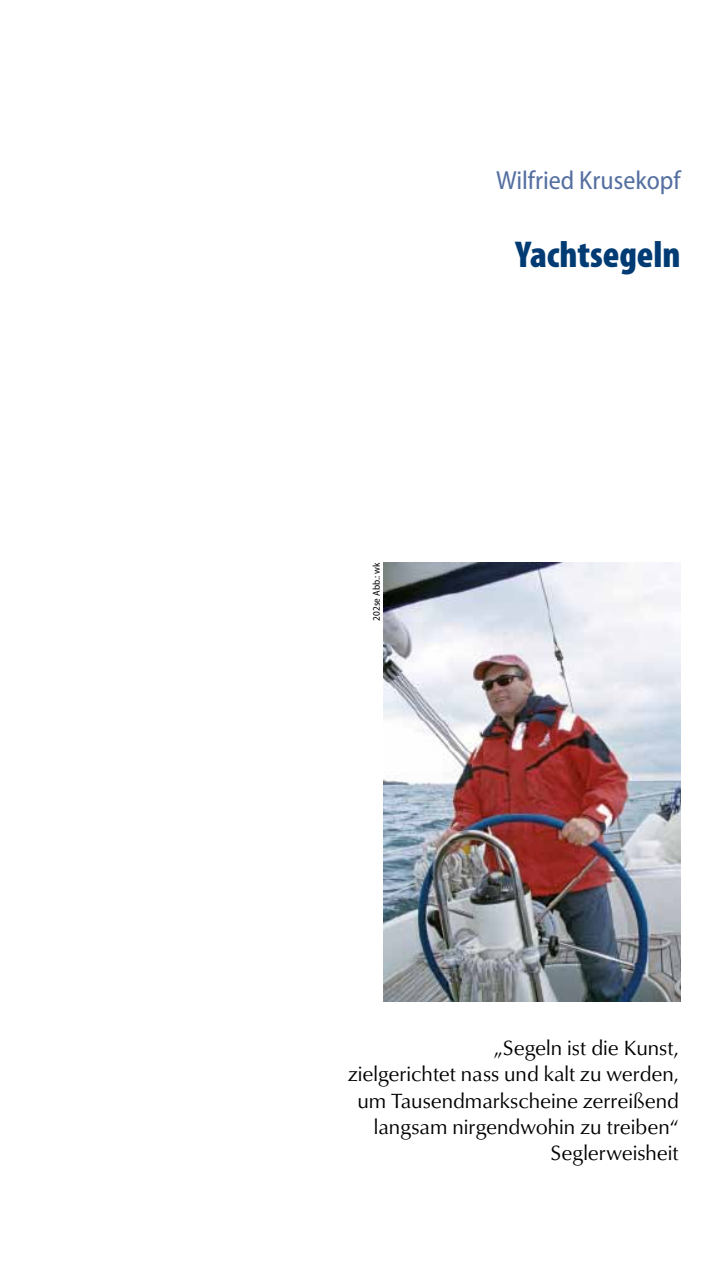
<style>
.page{position:relative;width:709px;height:1276px;background:#fff}
.page>*{position:absolute;margin:0;border:0;box-sizing:border-box;transform-origin:0 0}
.t1{font:900 condensed 37.5px "Myriad Pro";color:#003b74}
.t2{font:semi-condensed 26.25px "Myriad Pro";color:#546fa0}
.t3{font:21.25px/26.2px "Classico URW";color:#000;text-align:right}
.t4{font:semi-condensed 10px "Myriad Pro";color:#000}
</style>
<div class="page">
<img style="left:383px;top:563px;width:297px;height:438px">
<p class="t2" style="left:496px;top:166px;width:186px">Wilfried Krusekopf</p>
<p class="t4" style="left:371px;top:620px;width:59px;rotate:-90deg">202se Abb.: wk</p>
<h1 class="t1" style="left:515px;top:234px;width:166px">Yachtsegeln</h1>
<p class="t3" style="left:348px;top:1035px;width:332px">„Segeln ist die Kunst,<br>zielgerichtet nass und kalt zu werden, um Tausendmarkscheine zerreißend langsam nirgendwohin zu treiben“<br>Seglerweisheit</p>
</div>
